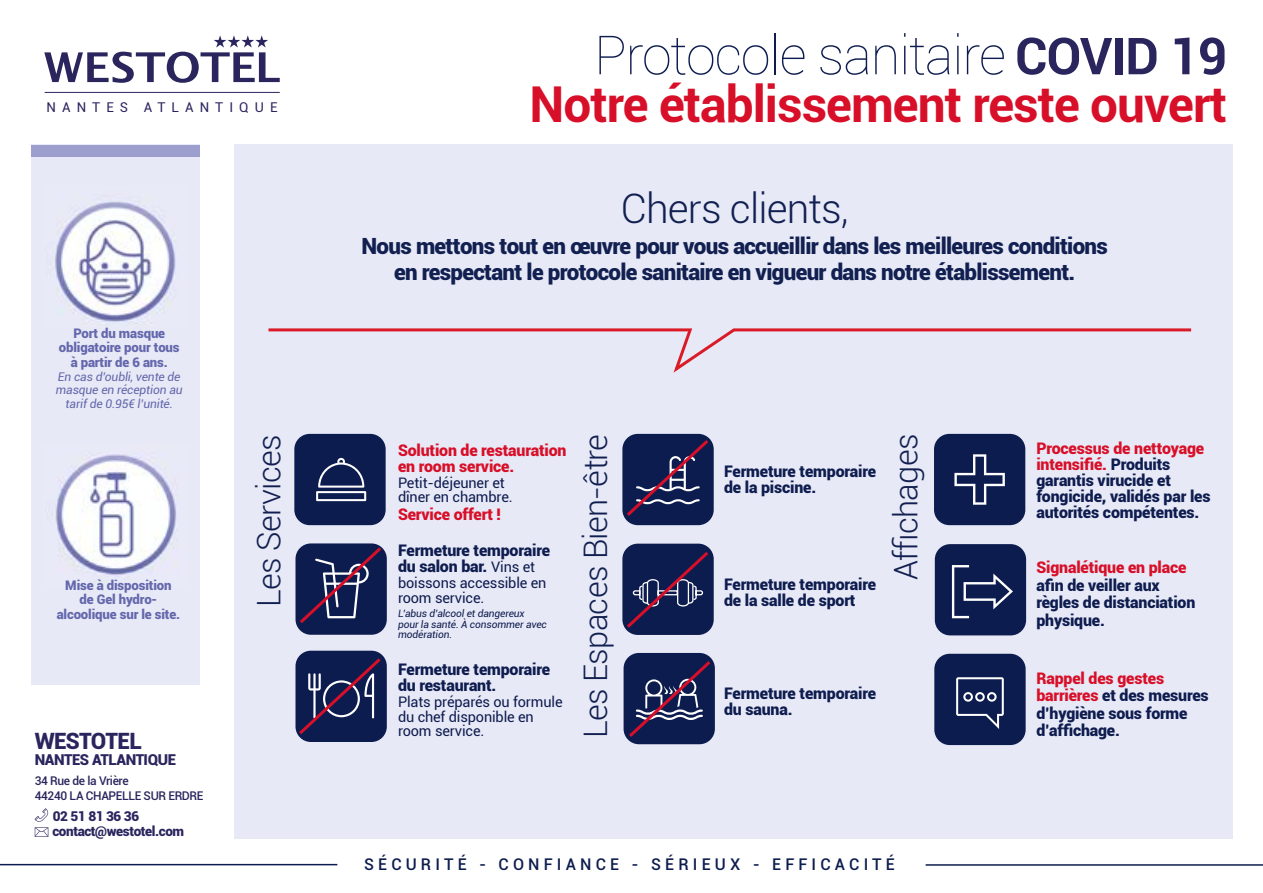
<style>
.page{position:relative;width:1263px;height:893px;background:#fff}
.page>*{position:absolute;margin:0;border:0;box-sizing:border-box;transform-origin:0 0}
.t1{font:100 54px "Roboto";letter-spacing:-.02em;color:#0e1c4f}
.t2{font:700 49.5px "Roboto";letter-spacing:-.02em;color:#d80f28}
.t3{font:300 40.65px "Roboto";letter-spacing:-.02em;color:#122051}
.t4{font:300 32.55px "Roboto";letter-spacing:-.02em;color:#122051}
.t5{font:900 22.5px "Roboto";letter-spacing:-.03em;color:#2b255e}
.t6{font:900 22.35px/25.8px "Roboto";letter-spacing:-.03em;color:#122051;text-align:center}
.t7{font:500 16.05px "Roboto";letter-spacing:.26em;color:#0d1c4e}
.t8{font:900 15.9px/15.9px "Roboto";letter-spacing:-.01em;color:#0e1c4f}
.t9{font:900 15.9px/15.9px "Roboto";letter-spacing:-.01em;color:#d80f28}
.t10{font:900 15px "Roboto";letter-spacing:-.03em;color:#2b255e}
.t11{font:14.55px/14.5px "Roboto";letter-spacing:-.01em;color:#0e1c4f}
.t12{font:900 13.5px/15px "Roboto";letter-spacing:-.03em;color:#2b255e}
.t13{font:13.5px "Roboto";letter-spacing:.45em;color:#2b255e}
.t14{font:900 13.2px/14.4px "Roboto";letter-spacing:-.01em;color:#6467ac;text-align:center}
.t15{font:italic 12px/13.5px "Roboto";letter-spacing:-.01em;color:#6467ac;text-align:center}
.t16{font:500 12px/15px "Roboto";letter-spacing:-.03em;color:#2b255e}
.t17{font:italic 10.2px/10.2px "Roboto";letter-spacing:-.01em;color:#0e1c4f}
.s1{font-weight:700;font-size:51px;color:#2b255e}
.s2{font-weight:400;font-size:14.55px}
.s3{color:#d80f28}
</style>
<div class="page">
<div style="left:234px;top:145px;width:999px;height:694px;background:#e7e9f6"></div>
<div style="left:31px;top:145px;width:169px;height:540px;background:#e7e9f6"></div>
<hr style="left:45px;top:92px;width:235px;height:1px;background:#2b255e">
<svg style="left:44px;top:35px;width:236px;height:48px"></svg>
<hr style="left:0;top:864px;width:337px;height:1px;background:#0d1c4e">
<hr style="left:926px;top:864px;width:337px;height:2px;background:#0d1c4e">
<svg style="left:35px;top:808px;width:13px;height:29px"></svg>
<img style="left:55px;top:201px;width:121px;height:123px">
<img style="left:55px;top:454px;width:121px;height:132px">
<div style="left:31px;top:145px;width:169px;height:11px;background:#9c9ece"></div>
<div style="left:935px;top:544px;width:91px;height:91px;background:#0d1c4e;border-radius:15px"></div>
<svg style="left:952px;top:565px;width:61px;height:53px"></svg>
<div style="left:934px;top:434px;width:91px;height:91px;background:#0d1c4e;border-radius:15px"></div>
<svg style="left:954px;top:454px;width:51px;height:51px"></svg>
<div style="left:934px;top:654px;width:92px;height:91px;background:#0d1c4e;border-radius:15px"></div>
<svg style="left:956px;top:677px;width:48px;height:52px"></svg>
<div style="left:294px;top:434px;width:92px;height:91px;background:#0d1c4e;border-radius:15px"></div>
<svg style="left:316px;top:458px;width:50px;height:43px"></svg>
<div style="left:295px;top:651px;width:92px;height:91px;background:#0d1c4e;border-radius:15px"></div>
<svg style="left:296px;top:655px;width:88px;height:82px"></svg>
<div style="left:295px;top:543px;width:92px;height:92px;background:#0d1c4e;border-radius:15px"></div>
<svg style="left:297px;top:544px;width:87px;height:79px"></svg>
<div style="left:622px;top:434px;width:92px;height:91px;background:#0d1c4e;border-radius:15px"></div>
<div style="left:622px;top:544px;width:92px;height:91px;background:#0d1c4e;border-radius:15px"></div>
<div style="left:624px;top:653px;width:91px;height:91px;background:#0d1c4e;border-radius:15px"></div>
<svg style="left:624px;top:437px;width:87px;height:82px"></svg>
<svg style="left:624px;top:549px;width:87px;height:82px"></svg>
<svg style="left:626px;top:658px;width:88px;height:82px"></svg>
<svg style="left:268px;top:328px;width:924px;height:45px"></svg>
<p class="t13" style="left:46px;top:98px;width:232px">NANTES ATLANTIQUE</p>
<p class="t14" style="left:59px;top:325px;width:122px">Port du masque obligatoire pour tous à partir de 6 ans.</p>
<p class="t15" style="left:56px;top:369px;width:128px">En cas d’oubli, vente de masque en réception au tarif de 0.95€ l’unité.</p>
<p class="t14" style="left:57px;top:577px;width:125px">Mise à disposition de Gel hydro&shy;alcoolique sur le site.</p>
<h3 class="t5" style="left:35px;top:725px;width:109px">WESTOTEL</h3>
<p class="t10" style="left:35px;top:749px;width:143px">NANTES ATLANTIQUE</p>
<p class="t16" style="left:35px;top:773px;width:170px">34 Rue de la Vrière<br>44240 LA CHAPELLE SUR ERDRE</p>
<p class="t12" style="left:52px;top:808px;width:133px">02 51 81 36 36 contact@westotel.com</p>
<h3 class="t4" style="left:246px;top:607px;width:174px;rotate:-90deg">Les Services</h3>
<h1 class="t1" style="left:594px;top:18px;width:634px">Protocole sanitaire <span class="s1">COVID 19</span></h1>
<h2 class="t2" style="left:530px;top:70px;width:699px">Notre établissement reste ouvert</h2>
<h3 class="t3" style="left:621px;top:181px;width:229px">Chers clients,</h3>
<h3 class="t6" style="left:361px;top:233px;width:748px">Nous mettons tout en œuvre pour vous accueillir dans les meilleures conditions en respectant le protocole sanitaire en vigueur dans notre établissement.</h3>
<p class="t9" style="left:398px;top:441px;width:170px">Solution de restauration en room service.</p>
<p class="t11" style="left:398px;top:475px;width:116px">Petit-déjeuner et dîner en chambre.</p>
<p class="t9" style="left:398px;top:505px;width:105px">Service offert !</p>
<p class="t8" style="left:398px;top:542px;width:154px">Fermeture temporaire du salon bar. <span class="s2">Vins et</span></p>
<p class="t11" style="left:398px;top:575px;width:150px">boissons accessible en room service.</p>
<p class="t17" style="left:398px;top:608px;width:150px">L’abus d’alcool et dangereux pour la santé. À consommer avec modération.</p>
<p class="t8" style="left:398px;top:661px;width:154px">Fermeture temporaire du restaurant.</p>
<p class="t11" style="left:398px;top:694px;width:166px">Plats préparés ou formule du chef disponible en room service.</p>
<h3 class="t4" style="left:573px;top:738px;width:306px;rotate:-90deg">Les Espaces Bien-être</h3>
<p class="t8" style="left:724px;top:463px;width:154px">Fermeture temporaire de la piscine.</p>
<p class="t8" style="left:724px;top:576px;width:154px">Fermeture temporaire de la salle de sport</p>
<h3 class="t4" style="left:883px;top:580px;width:148px;rotate:-90deg">Affichages</h3>
<p class="t8" style="left:724px;top:685px;width:154px">Fermeture temporaire du sauna.</p>
<p class="t7" style="left:364px;top:853px;width:532px">SÉCURITÉ - CONFIANCE - SÉRIEUX - EFFICACITÉ</p>
<p class="t8" style="left:1036px;top:440px;width:176px"><span class="s3">Processus de nettoyage intensifié.</span> Produits garantis virucide et fongicide, validés par les autorités compétentes.</p>
<p class="t9" style="left:1036px;top:559px;width:152px">Signalétique en place</p>
<p class="t8" style="left:1036px;top:576px;width:160px;line-height:17.4px">afin de veiller aux règles de distanciation physique.</p>
<p class="t8" style="left:1036px;top:669px;width:174px;line-height:17.4px"><span class="s3">Rappel des gestes barrières</span> et des mesures d’hygiène sous forme d’affichage.</p>
</div>
